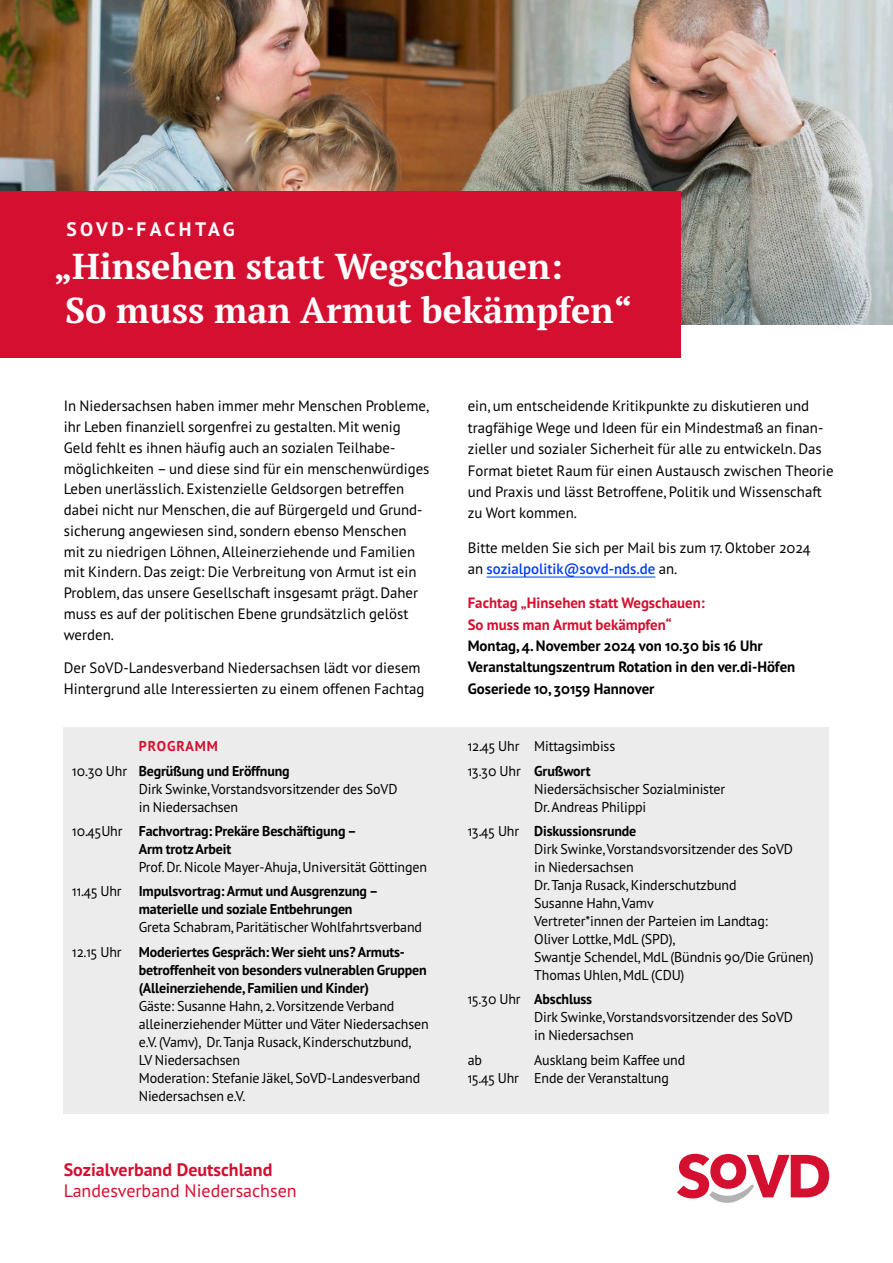
<style>
.page{position:relative;width:893px;height:1263px;background:#fff}
.page>*{position:absolute;margin:0;border:0;box-sizing:border-box;transform-origin:0 0}
.t1{font:700 36px/43.2px "PT Serif Pro";color:#fff}
.t2{font:700 19.5px "PT Sans Pro";letter-spacing:.18em;color:#fff}
.t3{font:18px "PT Sans Pro";color:#d50f2f}
.t4{font:700 18px "PT Sans Pro";color:#d50f2f}
.t5{font:15px/20.7px "PT Sans Pro";color:#000}
.t6{font:700 15px/21.5px "PT Sans Pro";color:#000}
.t7{font:700 15px/21.5px "PT Sans Pro";color:#d50f2f}
.t8{font:14.25px/18px "PT Sans Pro";letter-spacing:-.01em;color:#000}
.t9{font:700 14.25px/18px "PT Sans Pro";letter-spacing:-.01em;color:#000}
.s1{color:#d50f2f}
.s2{font-weight:400}
.s3{font-weight:700}
.s4{font-weight:600;color:#0039ff}
</style>
<div class="page">
<img style="left:0;top:0;width:893px;height:324px">
<hr style="left:487px;top:577px;width:168px;height:1px;background:#0039ff">
<div style="left:0;top:191px;width:680px;height:167px;background:#d50f2f"></div>
<div style="left:64px;top:727px;width:765px;height:387px;background:#ececec"></div>
<svg style="left:677px;top:1154px;width:152px;height:49px"></svg>
<h2 class="t2" style="left:66px;top:216px;width:170px">SOVD-FACHTAG</h2>
<h1 class="t1" style="left:65px;top:244px;width:569px;text-indent:-11px">„Hinsehen statt Wegschauen:<br>So muss man Armut bekämpfen“</h1>
<p class="t5" style="left:64px;top:395px;width:367px">In Niedersachsen haben immer mehr Menschen Probleme, ihr Leben finanziell sorgenfrei zu gestalten. Mit wenig Geld fehlt es ihnen häufig auch an sozialen Teilhabe&shy;möglichkeiten – und diese sind für ein menschenwürdiges Leben unerlässlich. Existenzielle Geldsorgen betreffen dabei nicht nur Menschen, die auf Bürgergeld und Grund&shy;sicherung angewiesen sind, sondern ebenso Menschen mit zu niedrigen Löhnen, Alleinerziehende und Familien mit Kindern. Das zeigt: Die Verbreitung von Armut ist ein Problem, das unsere Gesellschaft insgesamt prägt. Daher muss es auf der politischen Ebene grundsätzlich gelöst werden.</p>
<p class="t5" style="left:64px;top:657px;width:362px">Der SoVD-Landesverband Niedersachsen lädt vor diesem<br>Hintergrund alle Interessierten zu einem offenen Fachtag</p>
<p class="t9" style="left:72px;top:734px;width:219px;line-height:24.5px;text-align:center"><span class="s1">PROGRAMM<br></span><span class="s2">10.30 Uhr</span> Begrüßung und Eröffnung</p>
<p class="t8" style="left:139px;top:779px;width:260px">Dirk Swinke, Vorstandsvorsitzender des SoVD in Niedersachsen</p>
<p class="t9" style="left:139px;top:822px;width:220px;text-indent:-67px"><span class="s2">10.45Uhr</span> Fachvortrag: Prekäre Beschäftigung –<br>Arm trotz Arbeit</p>
<p class="t8" style="left:72px;top:854px;width:356px;line-height:24.5px;text-indent:67px">Prof. Dr. Nicole Mayer-Ahuja, Universität Göttingen<br>11.45 Uhr <span class="s3">Impulsvortrag: Armut und Ausgrenzung –</span></p>
<p class="t9" style="left:139px;top:900px;width:215px">materielle und soziale Entbehrungen</p>
<p class="t8" style="left:72px;top:915px;width:351px;line-height:24.5px;text-indent:67px">Greta Schabram, Paritätischer Wohlfahrtsverband<br>12.15 Uhr <span class="s3">Moderiertes Gespräch: Wer sieht uns? Armuts-</span></p>
<p class="t9" style="left:139px;top:960px;width:289px">betroffenheit von besonders vulnerablen Gruppen (Alleinerziehende, Familien und Kinder)</p>
<p class="t8" style="left:139px;top:996px;width:291px">Gäste: Susanne Hahn, 2. Vorsitzende Verband alleinerziehender Mütter und Väter Niedersachsen e.V. (Vamv), Dr. Tanja Rusack, Kinderschutzbund, LV Niedersachsen<br>Moderation: Stefanie Jäkel, SoVD-Landesverband Niedersachsen e.V.</p>
<p class="t4" style="left:64px;top:1157px;width:210px">Sozialverband Deutschland</p>
<p class="t3" style="left:64px;top:1179px;width:234px">Landesverband Niedersachsen</p>
<p class="t5" style="left:468px;top:395px;width:367px;line-height:21.5px">ein, um entscheidende Kritikpunkte zu diskutieren und tragfähige Wege und Ideen für ein Mindestmaß an finan&shy;zieller und sozialer Sicherheit für alle zu entwickeln. Das Format bietet Raum für einen Austausch zwischen Theorie und Praxis und lässt Betroffene, Politik und Wissenschaft zu Wort kommen.</p>
<p class="t5" style="left:468px;top:536px;width:344px;line-height:21.5px">Bitte melden Sie sich per Mail bis zum 17. Oktober 2024 an <span class="s4">sozialpolitik@sovd-nds.de</span> an.</p>
<p class="t7" style="left:468px;top:592px;width:238px">Fachtag „Hinsehen statt Wegschauen:<br>So muss man Armut bekämpfen“</p>
<p class="t6" style="left:468px;top:635px;width:329px">Montag, 4. November 2024 von 10.30 bis 16 Uhr<br>Veranstaltungszentrum Rotation in den ver.di-Höfen<br>Goseriede 10, 30159 Hannover</p>
<p class="t8" style="left:468px;top:733px;width:149px;line-height:24.5px">12.45 Uhr Mittagsimbiss<br>13.30 Uhr <span class="s3">Grußwort</span></p>
<p class="t8" style="left:534px;top:779px;width:192px">Niedersächsischer Sozialminister<br>Dr. Andreas Philippi</p>
<p class="t8" style="left:534px;top:821px;width:281px;text-indent:-67px">13.45 Uhr <span class="s3">Diskussionsrunde<br></span>Dirk Swinke, Vorstandsvorsitzender des SoVD<br>in Niedersachsen<br>Dr. Tanja Rusack, Kinderschutzbund<br>Susanne Hahn, Vamv<br>Vertreter*innen der Parteien im Landtag:<br>Oliver Lottke, MdL (SPD),<br>Swantje Schendel, MdL (Bündnis 90/Die Grünen)<br>Thomas Uhlen, MdL (CDU)</p>
<p class="t8" style="left:534px;top:990px;width:260px;text-indent:-67px">15.30 Uhr <span class="s3">Abschluss<br></span>Dirk Swinke, Vorstandsvorsitzender des SoVD in Niedersachsen</p>
<p class="t8" style="left:468px;top:1050px;width:16px">ab</p>
<p class="t8" style="left:468px;top:1050px;width:219px;text-indent:66px">Ausklang beim Kaffee und<br>15.45 Uhr Ende der Veranstaltung</p>
</div>
